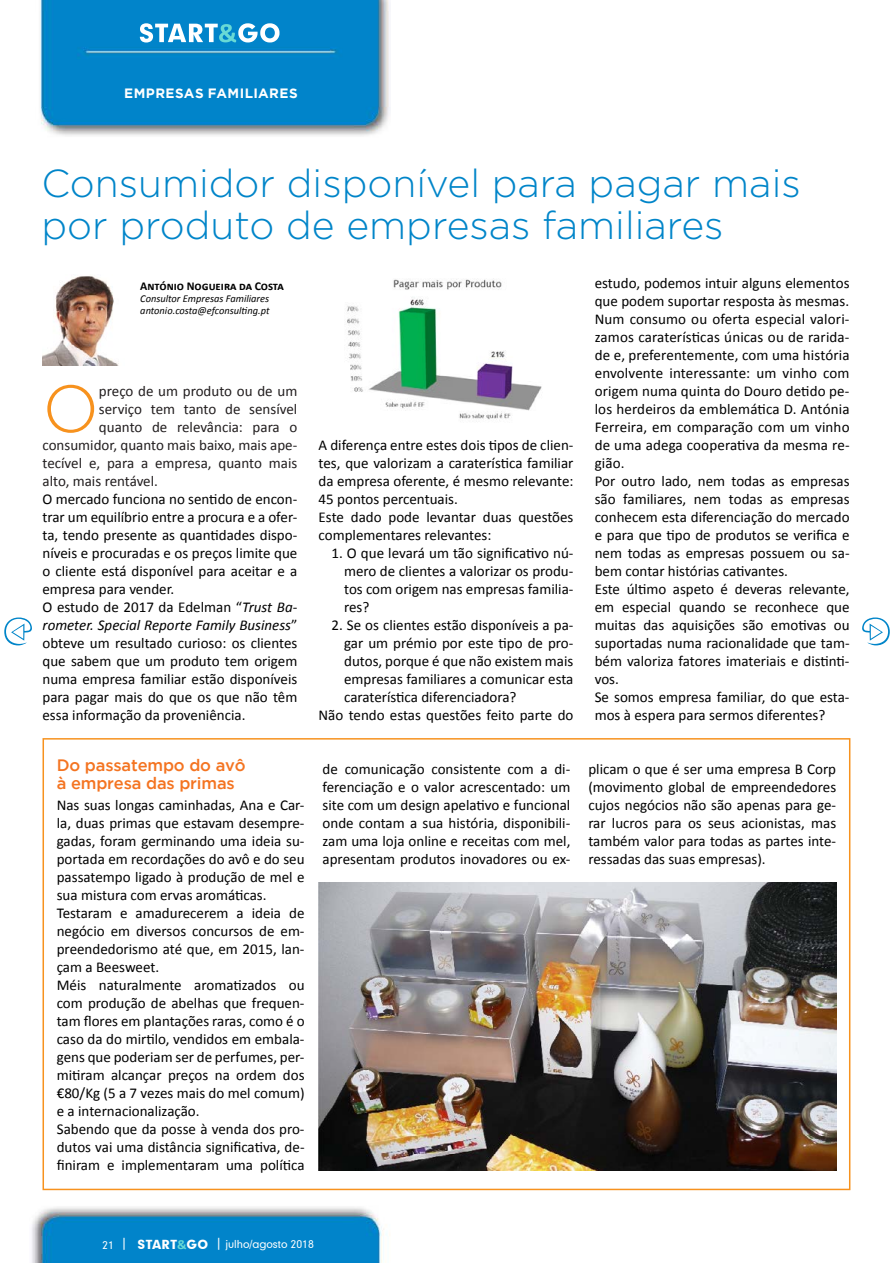
<style>
.page{position:relative;width:893px;height:1263px;background:#fff}
.page>*{position:absolute;margin:0;border:0;box-sizing:border-box;transform-origin:0 0}
.t1{font:300 66.45px "Gotham";color:#f7921e}
.t2{font:300 39px/42px "Gotham";color:#0085c9}
.t3{font:500 16.5px/18px "Gotham";letter-spacing:-.01em;color:#f47421}
.t4{font:15px/18px "Calibri";color:#000}
.t5{font:15px "Calibri";color:#221e1f}
.t6{font:700 13.5px "Gotham";letter-spacing:.035em;color:#fff}
.t7{font:700 12px "Calibri";color:#000}
.t8{font:italic 10.5px/12px "Calibri";color:#000}
.t9{font:10.5px "Geometric 706 BT Medium B";color:#fff}
.s1{font-style:italic}
.s2{font-style:inherit}
.s3{font-size:12px}
.s4{font-family:"Geometric 706 BT Black B";font-size:12px}
.s5{font-family:"Calibri";font-weight:700;font-size:13.5px;color:#68d9d5}
</style>
<div class="page">
<img style="left:32px;top:0;width:358px;height:1263px">
<svg style="left:862px;top:617px;width:28px;height:28px"></svg>
<svg style="left:4px;top:617px;width:28px;height:28px"></svg>
<svg style="left:140px;top:23px;width:140px;height:20px"></svg>
<img style="left:43px;top:274px;width:89px;height:91px">
<img style="left:320px;top:274px;width:222px;height:154px">
<div style="left:43px;top:738px;width:807px;height:452px;border:2px solid #f7921e"></div>
<img style="left:319px;top:882px;width:517px;height:288px">
<p class="t6" style="left:124px;top:85px;width:175px">EMPRESAS FAMILIARES</p>
<h2 class="t2" style="left:42px;top:162px;width:761px">Consumidor disponível para pagar mais por produto de empresas familiares</h2>
<p class="t7" style="left:140px;top:278px;width:145px">António Nogueira da Costa</p>
<p class="t8" style="left:140px;top:292px;width:131px">Consultor Empresas Familiares antonio.costa@efconsulting.pt</p>
<p class="t4" style="left:595px;top:274px;width:256px">estudo, podemos intuir alguns elementos que podem suportar resposta às mesmas.<br>Num consumo ou oferta especial valori&shy;zamos caraterísticas únicas ou de rarida&shy;de e, preferentemente, com uma história envolvente interessante: um vinho com origem numa quinta do Douro detido pe&shy;los herdeiros da emblemática D. Antónia Ferreira, em comparação com um vinho de uma adega cooperativa da mesma re&shy;gião.<br>Por outro lado, nem todas as empresas são familiares, nem todas as empresas conhecem esta diferenciação do mercado e para que tipo de produtos se verifica e nem todas as empresas possuem ou sa&shy;bem contar histórias cativantes.<br>Este último aspeto é deveras relevante, em especial quando se reconhece que muitas das aquisições são emotivas ou suportadas numa racionalidade que tam&shy;bém valoriza fatores imateriais e distinti&shy;vos.<br>Se somos empresa familiar, do que esta&shy;mos à espera para sermos diferentes?</p>
<h1 class="t1" style="left:43px;top:372px;width:58px">O</h1>
<p class="t5" style="left:99px;top:382px;width:200px">preço de um produto ou de um</p>
<p class="t5" style="left:99px;top:400px;width:200px">serviço tem tanto de sensível</p>
<p class="t5" style="left:99px;top:418px;width:200px">quanto de relevância: para o</p>
<p class="t5" style="left:43px;top:436px;width:256px">consumidor, quanto mais baixo, mais ape-</p>
<p class="t5" style="left:43px;top:454px;width:256px">tecível e, para a empresa, quanto mais</p>
<p class="t5" style="left:43px;top:472px;width:117px">alto, mais rentável.</p>
<p class="t4" style="left:43px;top:490px;width:256px">O mercado funciona no sentido de encon&shy;trar um equilíbrio entre a procura e a ofer&shy;ta, tendo presente as quantidades dispo&shy;níveis e procuradas e os preços limite que o cliente está disponível para aceitar e a empresa para vender.<br>O estudo de 2017 da Edelman “<span class="s1">Trust Ba&shy;rometer. Special Reporte Family Business</span>” obteve um resultado curioso: os clientes que sabem que um produto tem origem numa empresa familiar estão disponíveis para pagar mais do que os que não têm essa informação da proveniência.</p>
<p class="t4" style="left:319px;top:436px;width:256px">A diferença entre estes dois tipos de clien&shy;tes, que valorizam a caraterística familiar da empresa oferente, é mesmo relevante:<br>45 pontos percentuais.<br>Este dado pode levantar duas questões complementares relevantes:</p>
<p class="t4" style="left:344px;top:544px;width:231px;text-align:justify;text-indent:-13px">1. O que levará um tão significativo nú&shy;mero de clientes a valorizar os produ&shy;tos com origem nas empresas familia&shy;res?</p>
<p class="t4" style="left:331px;top:616px;width:244px">2. Se os clientes estão disponíveis a pa-</p>
<p class="t4" style="left:344px;top:634px;width:231px">gar um prémio por este tipo de pro-</p>
<p class="t4" style="left:344px;top:652px;width:231px">dutos, porque é que não existem mais</p>
<p class="t4" style="left:344px;top:670px;width:231px">empresas familiares a comunicar esta</p>
<p class="t4" style="left:344px;top:688px;width:174px">caraterística diferenciadora?</p>
<p class="t4" style="left:319px;top:706px;width:256px">Não tendo estas questões feito parte do</p>
<p class="t3" style="left:57px;top:756px;width:190px">Do passatempo do avô à empresa das primas</p>
<p class="t4" style="left:57px;top:796px;width:249px">Nas suas longas caminhadas, Ana e Car&shy;la, duas primas que estavam desempre&shy;gadas, foram germinando uma ideia su&shy;portada em recordações do avô e do seu passatempo ligado à produção de mel e sua mistura com ervas aromáticas.<br>Testaram e amadurecerem a ideia de negócio em diversos concursos de em&shy;preendedorismo até que, em 2015, lan&shy;çam a Beesweet.<br>Méis naturalmente aromatizados ou com produção de abelhas que frequen&shy;tam flores em plantações raras, como é o caso da do mirtilo, vendidos em embala&shy;gens que poderiam ser de perfumes, per&shy;mitiram alcançar preços na ordem dos €80/Kg (5 a 7 vezes mais do mel comum) e a internacionalização.<br>Sabendo que da posse à venda dos pro&shy;dutos vai uma distância significativa, de&shy;finiram e implementaram uma política</p>
<p class="t4" style="left:323px;top:760px;width:249px;text-align:justify">de comunicação consistente com a di&shy;ferenciação e o valor acrescentado: um site com um design apelativo e funcional onde contam a sua história, disponibili&shy;zam uma loja online e receitas com mel, apresentam produtos inovadores ou ex-</p>
<p class="t4" style="left:588px;top:760px;width:249px;text-align:justify">plicam o que é ser uma empresa B Corp (movimento global de empreendedores cujos negócios não são apenas para ge&shy;rar lucros para os seus acionistas, mas também valor para todas as partes inte&shy;ressadas das suas empresas).</p>
<p class="t9" style="left:102px;top:1237px;width:213px"><span class="s2">21</span> <span class="s3">|</span> <span class="s4">START</span><span class="s5">&amp;</span><span class="s4">GO</span> <span class="s3">|</span> julho/agosto 2018</p>
</div>
